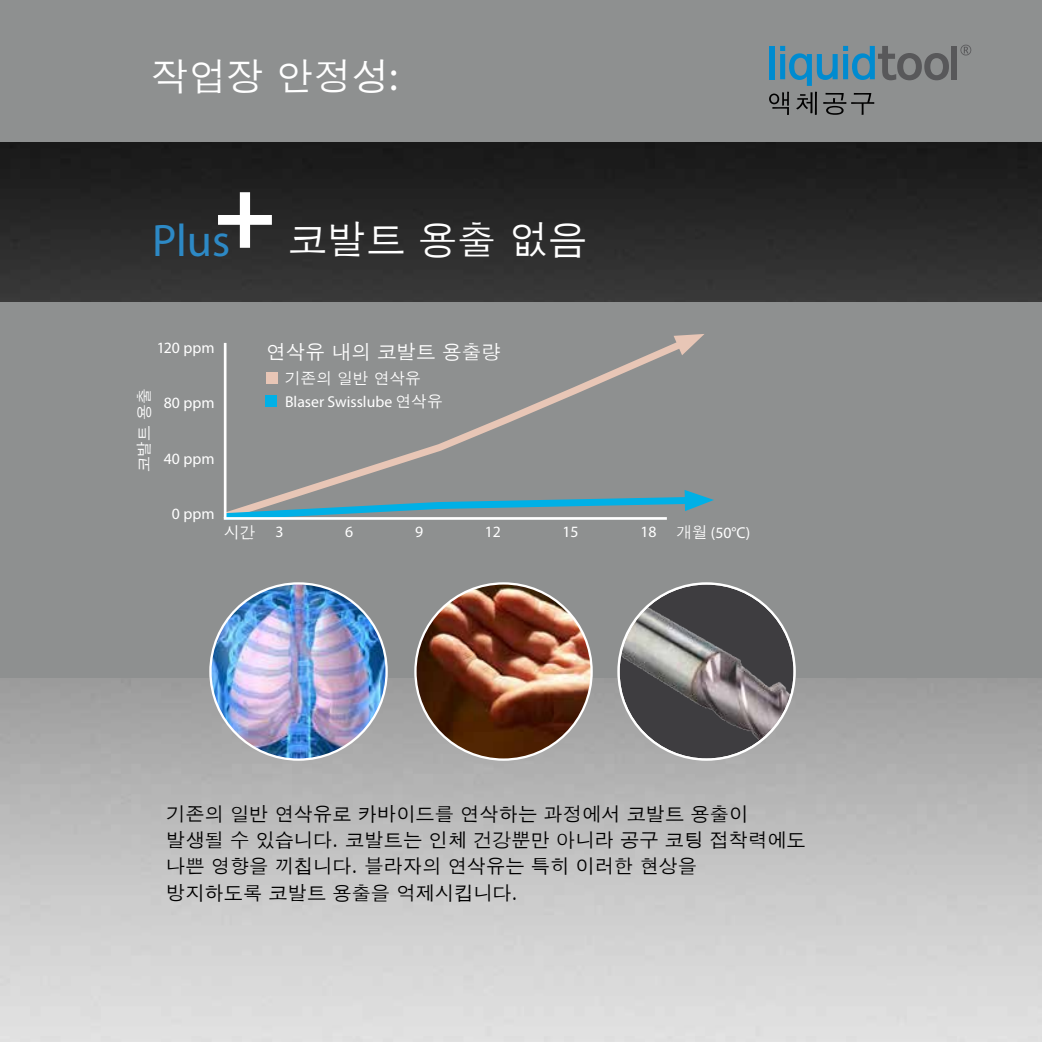
<style>
.page{position:relative;width:1042px;height:1042px;background:#fff}
.page>*{position:absolute;margin:0;border:0;box-sizing:border-box;transform-origin:0 0}
.t1{font:700 104.48px "Myriad Pro";color:#fff}
.t2{font:45.68px "Myriad Pro";color:#2d89c5}
.t3{font:39.2px "Apple Gothic";color:#fff}
.t4{font:37.62px "Apple Gothic";color:#fff}
.t5{font:19.6px "Apple Gothic";color:#fff}
.t6{font:19.25px/26.2px "Apple Gothic";color:#000}
.t7{font:15.75px "Myriad Pro";color:#fff}
.t8{font:15.75px "Apple Gothic";color:#fff}
.s1{font-family:"Myriad Pro";font-size:42px}
.s2{font-family:"Apple Gothic"}
</style>
<div class="page">
<img style="left:0;top:141px;width:1042px;height:901px">
<div style="left:0;top:302px;width:1042px;height:375px;background:#8e9090"></div>
<div style="left:0;top:0;width:1042px;height:141px;background:#8e9090"></div>
<img style="left:210px;top:585px;width:177px;height:174px">
<img style="left:415px;top:583px;width:176px;height:176px;border-radius:88px">
<svg style="left:618px;top:585px;width:176px;height:174px;background:#727071"></svg>
<svg style="left:223px;top:343px;width:450px;height:147px"></svg>
<svg style="left:673px;top:334px;width:31px;height:21px"></svg>
<svg style="left:223px;top:490px;width:491px;height:30px"></svg>
<hr style="left:224px;top:517px;width:443px;height:3px;background:#fff">
<hr style="left:224px;top:343px;width:2px;height:175px;background:#fff">
<div style="left:769px;top:46px;width:5px;height:33px;background:#008bd0"></div>
<svg style="left:780px;top:46px;width:57px;height:40px"></svg>
<svg style="left:843px;top:46px;width:106px;height:34px"></svg>
<div style="left:951px;top:46px;width:6px;height:34px;background:#58585a"></div>
<svg style="left:960px;top:45px;width:11px;height:10px"></svg>
<svg style="left:769px;top:92px;width:20px;height:23px"></svg>
<svg style="left:796px;top:92px;width:21px;height:23px"></svg>
<svg style="left:823px;top:93px;width:51px;height:22px"></svg>
<h3 class="t4" style="left:151px;top:55px;width:248px">작업장 안정성<span class="s1">:</span></h3>
<h1 class="t1" style="left:214px;top:144px;width:64px">+</h1>
<h2 class="t2" style="left:152px;top:213px;width:80px">Plus</h2>
<h3 class="t3" style="left:288px;top:217px;width:301px">코발트 용출 없음</h3>
<p class="t7" style="left:157px;top:338px;width:59px">120 ppm</p>
<p class="t8" style="left:135px;top:472px;width:85px;rotate:-90deg">코발트 용출</p>
<p class="t7" style="left:164px;top:393px;width:52px">80 ppm</p>
<p class="t7" style="left:164px;top:449px;width:52px">40 ppm</p>
<p class="t5" style="left:266px;top:341px;width:236px">연삭유 내의 코발트 용출량</p>
<p class="t7" style="left:285px;top:392px;width:159px">Blaser Swisslube <span class="s2">연삭유</span></p>
<p class="t8" style="left:285px;top:369px;width:138px">기존의 일반 연삭유</p>
<p class="t7" style="left:172px;top:504px;width:44px">0 ppm</p>
<p class="t8" style="left:224px;top:523px;width:33px">시간</p>
<p class="t7" style="left:275px;top:522px;width:10px">3</p>
<p class="t7" style="left:345px;top:522px;width:10px">6</p>
<p class="t7" style="left:415px;top:522px;width:10px">9</p>
<p class="t7" style="left:485px;top:522px;width:18px">12</p>
<p class="t7" style="left:562px;top:522px;width:18px">15</p>
<p class="t7" style="left:640px;top:523px;width:112px">18 <span class="s2">개월</span> (50°C)</p>
<p class="t6" style="left:166px;top:801px;width:641px">기존의 일반 연삭유로 카바이드를 연삭하는 과정에서 코발트 용출이 발생될 수 있습니다. 코발트는 인체 건강뿐만 아니라 공구 코팅 접착력에도 나쁜 영향을 끼칩니다. 블라자의 연삭유는 특히 이러한 현상을<br>방지하도록 코발트 용출을 억제시킵니다.</p>
</div>
